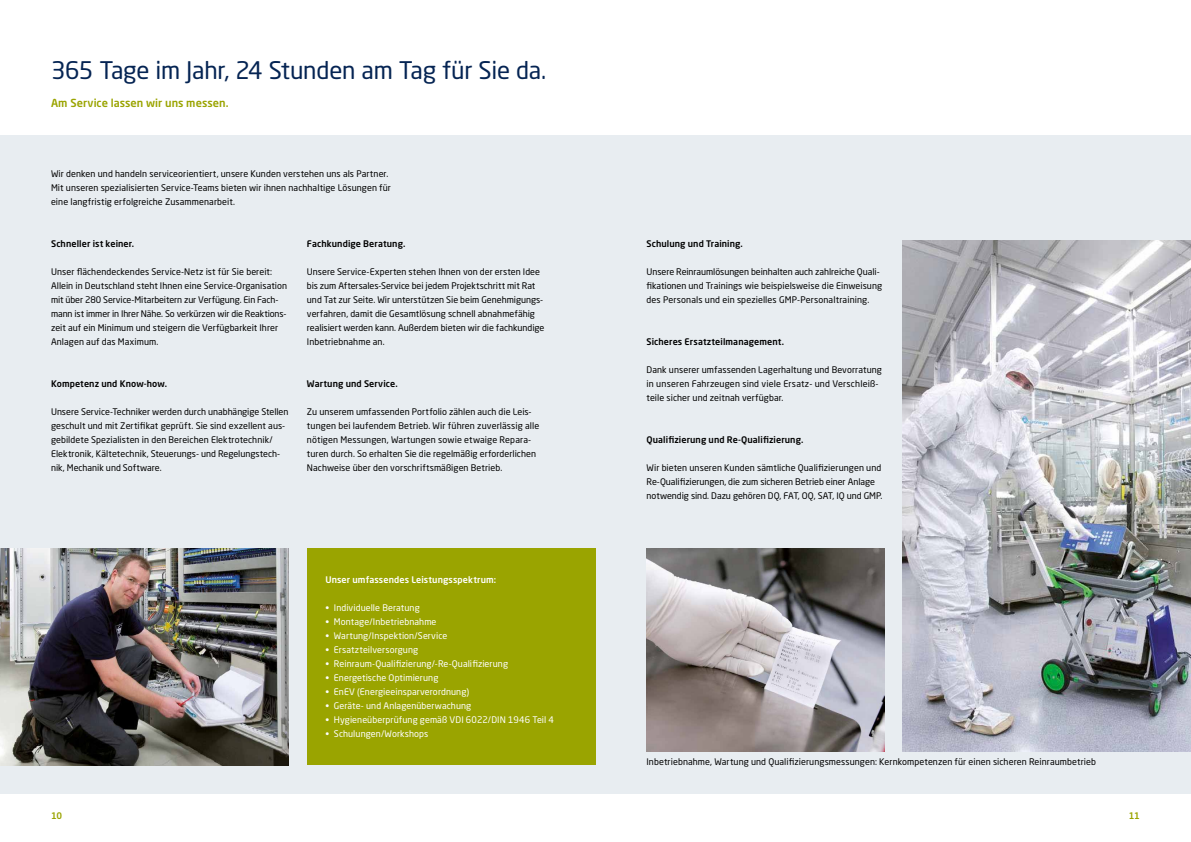
<style>
.page{position:relative;width:1191px;height:842px;background:#fff}
.page>*{position:absolute;margin:0;border:0;box-sizing:border-box;transform-origin:0 0}
.t1{font:24px "Neo Sans W1 G";letter-spacing:-.01em;color:#052453}
.t2{font:500 11px "Neo Sans W1 G";letter-spacing:.005em;color:#9aa400}
.t3{font:9px/14px "Neo Sans W1 G";letter-spacing:.005em;color:#000}
.t4{font:9px "Neo Sans W1 G";letter-spacing:.01em;color:#fff}
.t5{font:500 9px "Neo Sans W1 G";letter-spacing:.01em;color:#000}
.t6{font:500 9px "Neo Sans W1 G";letter-spacing:.015em;color:#fff}
.t7{font:500 9px "Neo Sans W1 G";color:#9aa400}
</style>
<div class="page">
<div style="left:0;top:135px;width:1191px;height:658px;background:#e8edf1"></div>
<div style="left:306px;top:548px;width:289px;height:217px;background:#9aa400"></div>
<img style="left:902px;top:240px;width:289px;height:511px">
<img style="left:646px;top:548px;width:238px;height:203px">
<img style="left:0;top:548px;width:289px;height:217px">
<h1 class="t1" style="left:51px;top:56px;width:497px">365 Tage im Jahr, 24 Stunden am Tag für Sie da.</h1>
<p class="t2" style="left:51px;top:96px;width:179px">Am Service lassen wir uns messen.</p>
<p class="t3" style="left:51px;top:167px;width:341px">Wir denken und handeln serviceorientiert, unsere Kunden verstehen uns als Partner.<br>Mit unseren spezialisierten Service-Teams bieten wir ihnen nachhaltige Lösungen für eine langfristig erfolgreiche Zusammenarbeit.</p>
<p class="t5" style="left:51px;top:238px;width:85px">Schneller ist keiner.</p>
<p class="t3" style="left:51px;top:265px;width:237px">Unser flächendeckendes Service-Netz ist für Sie bereit:<br>Allein in Deutschland steht Ihnen eine Service-Organisation mit über 280 Service-Mitarbeitern zur Verfügung. Ein Fach&shy;mann ist immer in Ihrer Nähe. So verkürzen wir die Reaktions&shy;zeit auf ein Minimum und steigern die Verfügbarkeit Ihrer Anlagen auf das Maximum.</p>
<p class="t5" style="left:51px;top:378px;width:118px">Kompetenz und Know-how.</p>
<p class="t3" style="left:51px;top:405px;width:239px">Unsere Service-Techniker werden durch unabhängige Stellen geschult und mit Zertifikat geprüft. Sie sind exzellent aus&shy;gebildete Spezialisten in den Bereichen Elektrotechnik/ Elektronik, Kältetechnik, Steuerungs- und Regelungstech&shy;nik, Mechanik und Software.</p>
<p class="t5" style="left:307px;top:238px;width:100px">Fachkundige Beratung.</p>
<p class="t3" style="left:307px;top:265px;width:239px">Unsere Service-Experten stehen Ihnen von der ersten Idee bis zum Aftersales-Service bei jedem Projektschritt mit Rat und Tat zur Seite. Wir unterstützen Sie beim Genehmigungs&shy;verfahren, damit die Gesamtlösung schnell abnahmefähig realisiert werden kann. Außerdem bieten wir die fachkundige Inbetriebnahme an.</p>
<p class="t5" style="left:307px;top:378px;width:92px">Wartung und Service.</p>
<p class="t3" style="left:307px;top:405px;width:234px">Zu unserem umfassenden Portfolio zählen auch die Leis&shy;tungen bei laufendem Betrieb. Wir führen zuverlässig alle nötigen Messungen, Wartungen sowie etwaige Repara&shy;turen durch. So erhalten Sie die regelmäßig erforderlichen Nachweise über den vorschriftsmäßigen Betrieb.</p>
<p class="t6" style="left:325px;top:574px;width:172px">Unser umfassendes Leistungsspektrum:</p>
<p class="t4" style="left:325px;top:602px;width:96px">• Individuelle Beratung</p>
<p class="t4" style="left:325px;top:616px;width:113px">• Montage/Inbetriebnahme</p>
<p class="t4" style="left:325px;top:630px;width:123px">• Wartung/Inspektion/Service</p>
<p class="t4" style="left:325px;top:644px;width:94px">• Ersatzteilversorgung</p>
<p class="t4" style="left:325px;top:658px;width:184px">• Reinraum-Qualifizierung/-Re-Qualifizierung</p>
<p class="t4" style="left:325px;top:672px;width:114px">• Energetische Optimierung</p>
<p class="t4" style="left:325px;top:686px;width:145px">• EnEV (Energieeinsparverordnung)</p>
<p class="t4" style="left:325px;top:700px;width:147px">• Geräte- und Anlagenüberwachung</p>
<p class="t4" style="left:325px;top:714px;width:230px">• Hygieneüberprüfung gemäß VDI 6022/DIN 1946 Teil 4</p>
<p class="t4" style="left:325px;top:728px;width:105px">• Schulungen/Workshops</p>
<p class="t5" style="left:646px;top:238px;width:98px">Schulung und Training.</p>
<p class="t3" style="left:646px;top:265px;width:237px">Unsere Reinraumlösungen beinhalten auch zahlreiche Quali&shy;fikationen und Trainings wie beispielsweise die Einweisung des Personals und ein spezielles GMP-Personaltraining.</p>
<p class="t5" style="left:646px;top:336px;width:139px">Sicheres Ersatzteilmanagement.</p>
<p class="t3" style="left:646px;top:363px;width:237px">Dank unserer umfassenden Lagerhaltung und Bevorratung in unseren Fahrzeugen sind viele Ersatz- und Verschleiß&shy;teile sicher und zeitnah verfügbar.</p>
<p class="t5" style="left:646px;top:434px;width:158px">Qualifizierung und Re-Qualifizierung.</p>
<p class="t3" style="left:646px;top:461px;width:237px">Wir bieten unseren Kunden sämtliche Qualifizierungen und<br>Re-Qualifizierungen, die zum sicheren Betrieb einer Anlage notwendig sind. Dazu gehören DQ, FAT, OQ, SAT, IQ und GMP.</p>
<p class="t3" style="left:646px;top:755px;width:451px">Inbetriebnahme, Wartung und Qualifizierungsmessungen: Kernkompetenzen für einen sicheren Reinraumbetrieb</p>
<p class="t7" style="left:51px;top:810px;width:13px">10</p>
<p class="t7" style="left:1128px;top:810px;width:13px">11</p>
</div>
